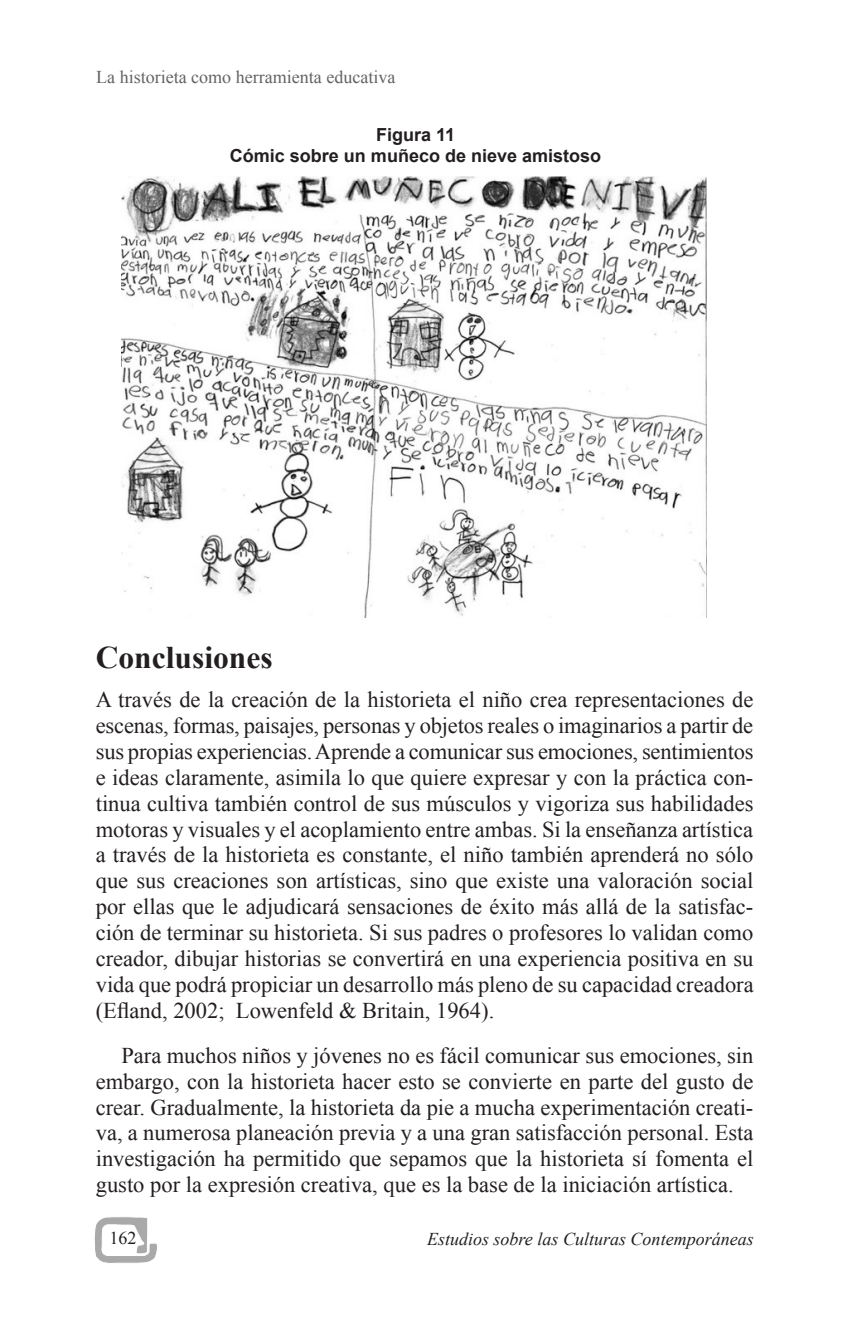
<style>
.page{position:relative;width:862px;height:1340px;background:#fff}
.page>*{position:absolute;margin:0;border:0;box-sizing:border-box;transform-origin:0 0}
.Subtítulo_ESCC_piso{font:700 31.5px "Times New Roman";color:#231f20}
.Párrafo_inicial{font:22.5px/25.9px "Times New Roman";color:#231f20;text-align:justify}
.Texto_base_ID3{font:22.5px/25.9px "Times New Roman";color:#231f20;text-align:justify}
.Títulos_de_Cuadros_y{font:700 18px/21.6px "Arial";color:#231f20;text-align:center}
.t1{font:italic 18px "Times New Roman";color:#231f20}
.t2{font:18px "Times New Roman";color:#636366}
.t3{font:18px "Times New Roman";color:#231f20}
</style>
<div class="page">
<img style="left:121px;top:177px;width:585px;height:440px">
<svg style="left:94px;top:1217px;width:63px;height:46px"></svg>
<p class="t2" style="left:96px;top:65px;width:300px">La historieta como herramienta educativa</p>
<p class="Títulos_de_Cuadros_y" style="left:230px;top:124px;width:373px">Figura 11<br>Cómic sobre un muñeco de nieve amistoso</p>
<p class="Subtítulo_ESCC_piso" style="left:96px;top:636px;width:178px">Conclusiones</p>
<p class="Párrafo_inicial" style="left:96px;top:686px;width:659px">A través de la creación de la historieta el niño crea representaciones de escenas, formas, paisajes, personas y objetos reales o imaginarios a partir de sus propias experiencias. Aprende a comunicar sus emociones, sentimientos e ideas claramente, asimila lo que quiere expresar y con la práctica con&shy;tinua cultiva también control de sus músculos y vigoriza sus habilidades motoras y visuales y el acoplamiento entre ambas. Si la enseñanza artística a través de la historieta es constante, el niño también aprenderá no sólo que sus creaciones son artísticas, sino que existe una valoración social por ellas que le adjudicará sensaciones de éxito más allá de la satisfac&shy;ción de terminar su historieta. Si sus padres o profesores lo validan como creador, dibujar historias se convertirá en una experiencia positiva en su vida que podrá propiciar un desarrollo más pleno de su capacidad creadora (Efland, 2002; Lowenfeld &amp; Britain, 1964).</p>
<p class="Texto_base_ID3" style="left:96px;top:1041px;width:658px;text-indent:26px">Para muchos niños y jóvenes no es fácil comunicar sus emociones, sin embargo, con la historieta hacer esto se convierte en parte del gusto de crear. Gradualmente, la historieta da pie a mucha experimentación creati&shy;va, a numerosa planeación previa y a una gran satisfacción personal. Esta investigación ha permitido que sepamos que la historieta sí fomenta el gusto por la expresión creativa, que es la base de la iniciación artística.</p>
<p class="t3" style="left:109px;top:1225px;width:28px">162</p>
<p class="t1" style="left:427px;top:1226px;width:328px">Estudios sobre las Culturas Contemporáneas</p>
</div>
